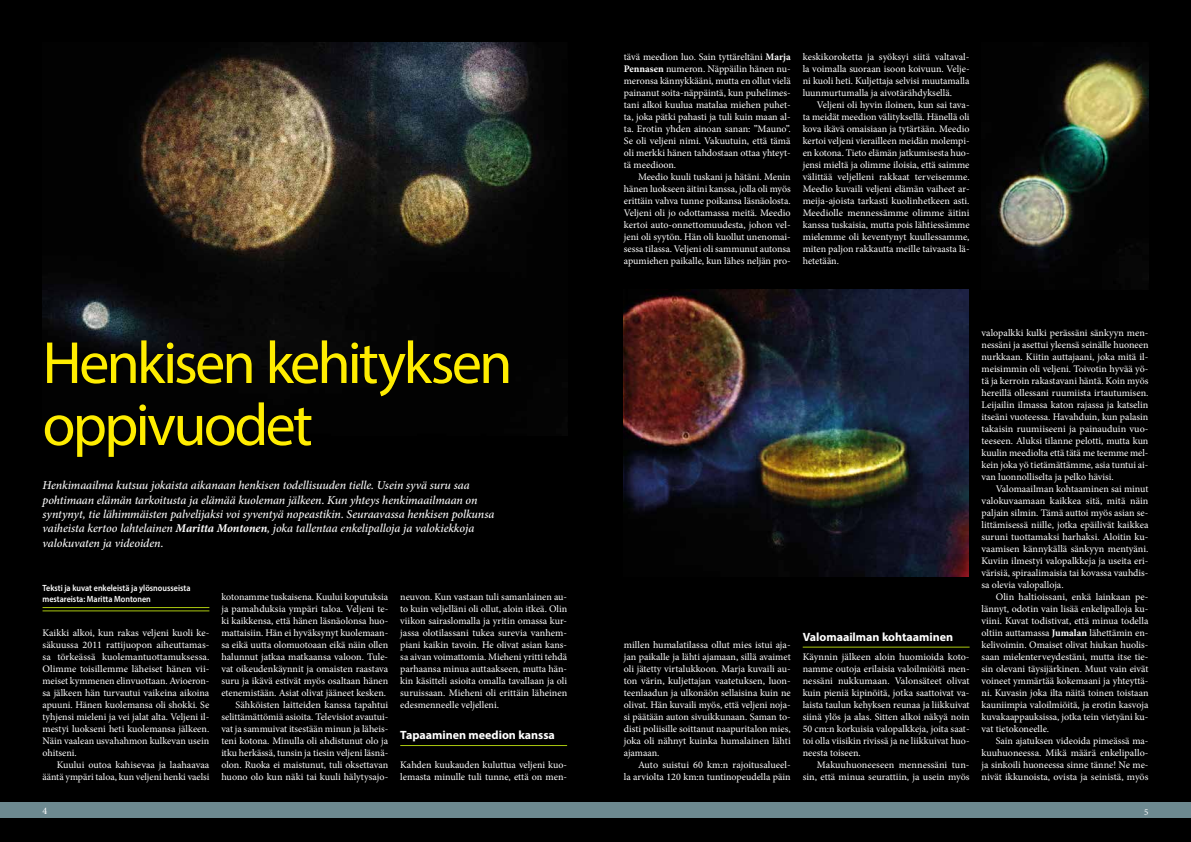
<style>
.page{position:relative;width:1191px;height:842px;background:#000}
.page>*{position:absolute;margin:0;border:0;box-sizing:border-box;transform-origin:0 0}
.t1{font:60px/62px "Myriad Pro";letter-spacing:-.045em;color:#ffed00}
.t2{font:italic 500 12px/14.4px "Minion Pro";letter-spacing:-.005em;color:#fff}
.t3{font:700 12px "Myriad Pro";color:#fff}
.t4{font:10px/12px "Minion Pro";color:#fff;text-align:justify}
.t5{font:600 9px/10.8px "Myriad Pro";color:#fff;scale:.9 1}
.t6{font:9px "Minion Pro";color:#fff}
.s1{font-weight:700}
</style>
<div class="page">
<img style="left:43px;top:42px;width:496px;height:323px">
<hr style="left:43px;top:607px;width:166px;height:1px;background:#abc910">
<hr style="left:43px;top:610px;width:166px;height:1px;background:#abc910">
<hr style="left:400px;top:745px;width:167px;height:1px;background:#abc910">
<hr style="left:802px;top:647px;width:167px;height:1px;background:#abc910">
<img style="left:991px;top:51px;width:157px;height:228px">
<img style="left:624px;top:289px;width:344px;height:288px">
<div style="left:0;top:802px;width:1191px;height:16px;background:#6d8990"></div>
<h1 class="t1" style="left:43px;top:331px;width:471px">Henkisen kehityksen oppivuodet</h1>
<p class="t2" style="left:43px;top:478px;width:453px">Henkimaailma kutsuu jokaista aikanaan henkisen todellisuuden tielle. Usein syvä suru saa pohtimaan elämän tarkoitusta ja elämää kuoleman jälkeen. Kun yhteys henkimaailmaan on syntynyt, tie lähimmäisten palvelijaksi voi syventyä nopeastikin. Seuraavassa henkisen polkunsa vaiheista kertoo lahtelainen <span class="s1">Maritta Montonen</span>, joka tallentaa enkelipalloja ja valokiekkoja valokuvaten ja videoiden.</p>
<p class="t5" style="left:43px;top:582px;width:166px">Teksti ja kuvat enkeleistä ja ylösnousseista mestareista: Maritta Montonen</p>
<p class="t4" style="left:43px;top:627px;width:168px">Kaikki alkoi, kun rakas veljeni kuoli ke&shy;säkuussa 2011 rattijuopon aiheuttamas&shy;sa törkeässä kuolemantuottamuksessa.<br>Olimme toisillemme läheiset hänen vii&shy;meiset kymmenen elinvuottaan. Avioeron&shy;sa jälkeen hän turvautui vaikeina aikoina apuuni. Hänen kuolemansa oli shokki. Se tyhjensi mieleni ja vei jalat alta. Veljeni il&shy;mestyi luokseni heti kuolemansa jälkeen.<br>Näin vaalean usvahahmon kulkevan usein ohitseni.</p>
<p class="t4" style="left:43px;top:759px;width:168px;text-align:right">Kuului outoa kahisevaa ja laahaavaa ääntä ympäri taloa, kun veljeni henki vaelsi</p>
<p class="t4" style="left:221px;top:591px;width:168px;text-align:right">kotonamme tuskaisena. Kuului koputuksia ja pamahduksia ympäri taloa. Veljeni te&shy;ki kaikkensa, että hänen läsnäolonsa huo&shy;mattaisiin. Hän ei hyväksynyt kuolemaan&shy;sa eikä uutta olomuotoaan eikä näin ollen halunnut jatkaa matkaansa valoon. Tule&shy;vat oikeudenkäynnit ja omaisten raastava suru ja ikävä estivät myös osaltaan hänen etenemistään. Asiat olivat jääneet kesken.<br>Sähköisten laitteiden kanssa tapahtui selittämättömiä asioita. Televisiot avautui&shy;vat ja sammuivat itsestään minun ja läheis&shy;teni kotona. Minulla oli ahdistunut olo ja itku herkässä, tunsin ja tiesin veljeni läsnä&shy;olon. Ruoka ei maistunut, tuli oksettavan huono olo kun näki tai kuuli hälytysajo-</p>
<p class="t4" style="left:400px;top:591px;width:168px">neuvon. Kun vastaan tuli samanlainen au&shy;to kuin veljelläni oli ollut, aloin itkeä. Olin viikon sairaslomalla ja yritin omassa kur&shy;jassa olotilassani tukea surevia vanhem&shy;piani kaikin tavoin. He olivat asian kans&shy;sa aivan voimattomia. Mieheni yritti tehdä parhaansa minua auttaakseen, mutta hän&shy;kin käsitteli asioita omalla tavallaan ja oli suruissaan. Mieheni oli erittäin läheinen edesmenneelle veljelleni.</p>
<p class="t3" style="left:400px;top:728px;width:156px">Tapaaminen meedion kanssa</p>
<p class="t4" style="left:400px;top:759px;width:168px">Kahden kuukauden kuluttua veljeni kuo&shy;lemasta minulle tuli tunne, että on men-</p>
<p class="t4" style="left:624px;top:51px;width:168px">tävä meedion luo. Sain tyttäreltäni <span class="s1">Marja Pennasen</span> numeron. Näppäilin hänen nu&shy;meronsa kännykkääni, mutta en ollut vielä painanut soita-näppäintä, kun puhelimes&shy;tani alkoi kuulua matalaa miehen puhet&shy;ta, joka pätki pahasti ja tuli kuin maan al&shy;ta. Erotin yhden ainoan sanan: ”Mauno”.<br>Se oli veljeni nimi. Vakuutuin, että tämä oli merkki hänen tahdostaan ottaa yhteyt&shy;tä meedioon.</p>
<p class="t4" style="left:624px;top:171px;width:168px;text-indent:14px">Meedio kuuli tuskani ja hätäni. Menin hänen luokseen äitini kanssa, jolla oli myös erittäin vahva tunne poikansa läsnäolosta.<br>Veljeni oli jo odottamassa meitä. Meedio kertoi auto-onnettomuudesta, johon vel&shy;jeni oli syytön. Hän oli kuollut unenomai&shy;sessa tilassa. Veljeni oli sammunut autonsa apumiehen paikalle, kun lähes neljän pro-</p>
<p class="t4" style="left:802px;top:51px;width:168px">keskikoroketta ja syöksyi siitä valtaval&shy;la voimalla suoraan isoon koivuun. Velje&shy;ni kuoli heti. Kuljettaja selvisi muutamalla luunmurtumalla ja aivotärähdyksellä.</p>
<p class="t4" style="left:802px;top:99px;width:168px;text-indent:14px">Veljeni oli hyvin iloinen, kun sai tava&shy;ta meidät meedion välityksellä. Hänellä oli kova ikävä omaisiaan ja tytärtään. Meedio kertoi veljeni vierailleen meidän molempi&shy;en kotona. Tieto elämän jatkumisesta huo&shy;jensi mieltä ja olimme iloisia, että saimme välittää veljelleni rakkaat terveisemme.<br>Meedio kuvaili veljeni elämän vaiheet ar&shy;meija-ajoista tarkasti kuolinhetkeen asti.<br>Meediolle mennessämme olimme äitini kanssa tuskaisia, mutta pois lähtiessämme mielemme oli keventynyt kuullessamme, miten paljon rakkautta meille taivaasta lä&shy;hetetään.</p>
<p class="t4" style="left:624px;top:639px;width:168px">millen humalatilassa ollut mies istui aja&shy;jan paikalle ja lähti ajamaan, sillä avaimet oli jätetty virtalukkoon. Marja kuvaili au&shy;ton värin, kuljettajan vaatetuksen, luon&shy;teenlaadun ja ulkonäön sellaisina kuin ne olivat. Hän kuvaili myös, että veljeni noja&shy;si päätään auton sivuikkunaan. Saman to&shy;disti poliisille soittanut naapuritalon mies, joka oli nähnyt kuinka humalainen lähti ajamaan.</p>
<p class="t4" style="left:624px;top:759px;width:168px;text-align:right">Auto suistui 60 km:n rajoitusalueel-<br>la arviolta 120 km:n tuntinopeudella päin</p>
<p class="t3" style="left:802px;top:629px;width:152px">Valomaailman kohtaaminen</p>
<p class="t4" style="left:802px;top:651px;width:168px">Käynnin jälkeen aloin huomioida koto&shy;namme outoja erilaisia valoilmiöitä men&shy;nessäni nukkumaan. Valonsäteet olivat kuin pieniä kipinöitä, jotka saattoivat va&shy;laista taulun kehyksen reunaa ja liikkuivat siinä ylös ja alas. Sitten alkoi näkyä noin 50 cm:n korkuisia valopalkkeja, joita saat&shy;toi olla viisikin rivissä ja ne liikkuivat huo&shy;neesta toiseen.</p>
<p class="t4" style="left:802px;top:759px;width:168px;text-align:right">Makuuhuoneeseen mennessäni tun&shy;sin, että minua seurattiin, ja usein myös</p>
<p class="t4" style="left:981px;top:327px;width:168px">valopalkki kulki perässäni sänkyyn men&shy;nessäni ja asettui yleensä seinälle huoneen nurkkaan. Kiitin auttajaani, joka mitä il&shy;meisimmin oli veljeni. Toivotin hyvää yö&shy;tä ja kerroin rakastavani häntä. Koin myös hereillä ollessani ruumiista irtautumisen.<br>Leijailin ilmassa katon rajassa ja katselin itseäni vuoteessa. Havahduin, kun palasin takaisin ruumiiseeni ja painauduin vuo&shy;teeseen. Aluksi tilanne pelotti, mutta kun kuulin meediolta että tätä me teemme mel&shy;kein joka yö tietämättämme, asia tuntui ai&shy;van luonnolliselta ja pelko hävisi.</p>
<p class="t4" style="left:981px;top:483px;width:168px;text-indent:14px">Valomaailman kohtaaminen sai minut valokuvaamaan kaikkea sitä, mitä näin paljain silmin. Tämä auttoi myös asian se&shy;littämisessä niille, jotka epäilivät kaikkea suruni tuottamaksi harhaksi. Aloitin ku&shy;vaamisen kännykällä sänkyyn mentyäni.<br>Kuviin ilmestyi valopalkkeja ja useita eri&shy;värisiä, spiraalimaisia tai kovassa vauhdis&shy;sa olevia valopalloja.</p>
<p class="t4" style="left:981px;top:591px;width:168px;text-indent:14px">Olin haltioissani, enkä lainkaan pe&shy;lännyt, odotin vain lisää enkelipalloja ku&shy;viini. Kuvat todistivat, että minua todella oltiin auttamassa <span class="s1">Jumalan</span> lähettämin en&shy;kelivoimin. Omaiset olivat hiukan huolis&shy;saan mielenterveydestäni, mutta itse tie&shy;sin olevani täysijärkinen. Muut vain eivät voineet ymmärtää kokemaani ja yhteyttä&shy;ni. Kuvasin joka ilta näitä toinen toistaan kauniimpia valoilmiöitä, ja erotin kasvoja kuvakaappauksissa, jotka tein vietyäni ku&shy;vat tietokoneelle.</p>
<p class="t4" style="left:981px;top:735px;width:168px;text-indent:14px">Sain ajatuksen videoida pimeässä ma&shy;kuuhuoneessa. Mikä määrä enkelipallo&shy;ja sinkoili huoneessa sinne tänne! Ne me&shy;nivät ikkunoista, ovista ja seinistä, myös</p>
<p class="t4" style="left:43px;top:804px;width:6px">4</p>
<p class="t6" style="left:1144px;top:806px;width:6px">5</p>
</div>
